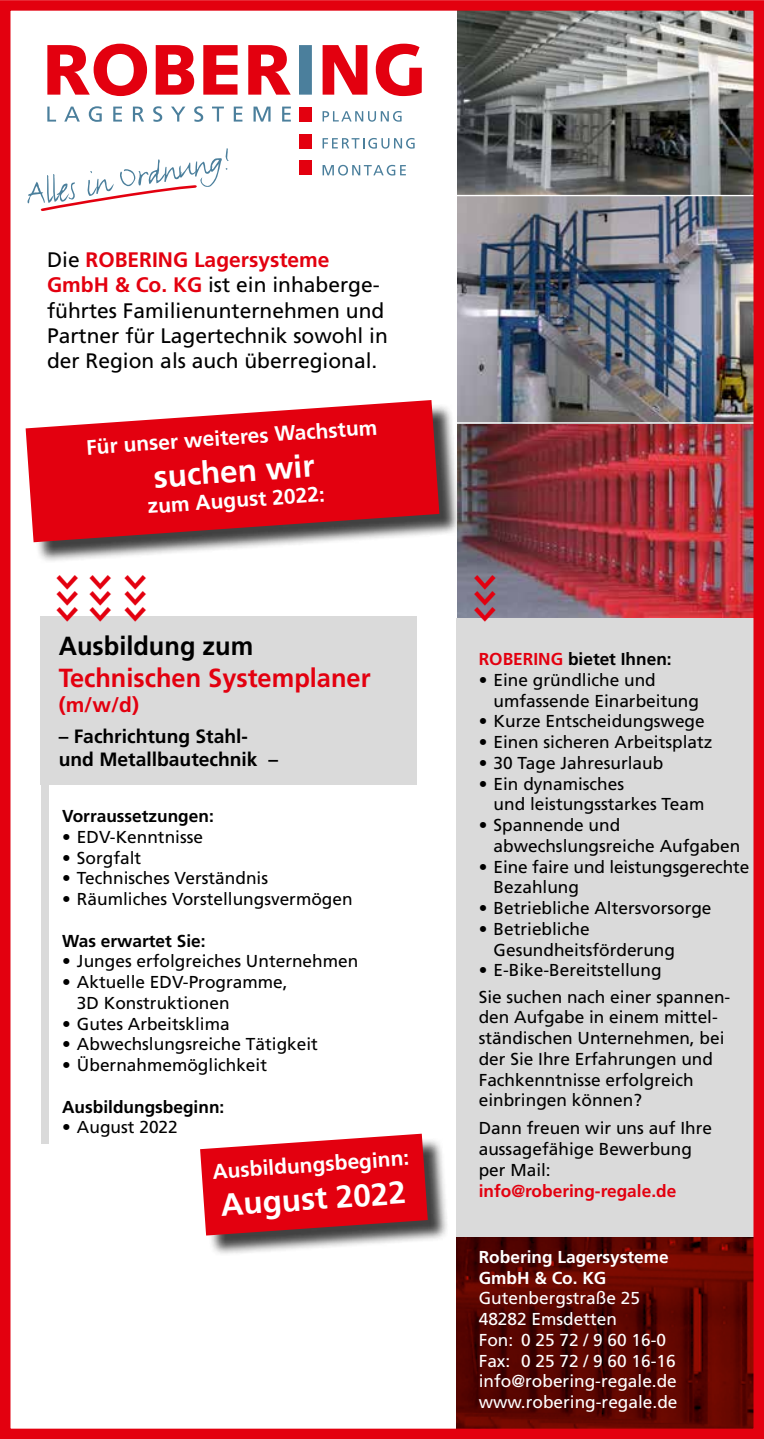
<style>
.page{position:relative;width:764px;height:1439px;background:#fff}
.page>*{position:absolute;margin:0;border:0;box-sizing:border-box;transform-origin:0 0}
.t1{font:36.23px "The Sans LP7 Bld";color:#e3000f}
.t2{font:700 31.5px "Frutiger";color:#fff}
.t3{font:700 26.25px "Frutiger";color:#e3000f}
.t4{font:700 26.25px "Frutiger";color:#000}
.t5{font:21px/25.2px "Frutiger";color:#000}
.t6{font:700 21px "Frutiger";color:#fff}
.t7{font:700 21px "Frutiger";color:#e3000f}
.t8{font:700 19.25px/23.1px "Frutiger";color:#000}
.t9{font:17.32px/20.7px "Frutiger";color:#000}
.t10{font:17.32px/20.7px "Frutiger";color:#fff}
.t11{font:700 17.32px "Frutiger";color:#000}
.t12{font:700 17.32px/20.7px "Frutiger";color:#fff}
.t13{font:700 17.32px "Frutiger";color:#e3000f}
.s1{font-weight:700;color:#e3000f}
.s2{color:#e3000f}
</style>
<div class="page">
<div style="left:41px;top:616px;width:376px;height:168px;background:#dadada"></div>
<svg style="left:323px;top:111px;width:79px;height:11px"></svg>
<svg style="left:47px;top:44px;width:100px;height:52px"></svg>
<svg style="left:156px;top:45px;width:38px;height:50px"></svg>
<svg style="left:203px;top:45px;width:35px;height:50px"></svg>
<svg style="left:248px;top:45px;width:43px;height:50px"></svg>
<div style="left:299px;top:45px;width:13px;height:50px;background:#4b7f9c"></div>
<svg style="left:323px;top:45px;width:44px;height:50px"></svg>
<svg style="left:376px;top:44px;width:46px;height:52px"></svg>
<div style="left:299px;top:107px;width:13px;height:15px;background:#e3000f"></div>
<div style="left:299px;top:134px;width:13px;height:14px;background:#e3000f"></div>
<div style="left:299px;top:160px;width:13px;height:15px;background:#e3000f"></div>
<svg style="left:28px;top:148px;width:201px;height:63px"></svg>
<svg style="left:47px;top:107px;width:9px;height:15px"></svg>
<svg style="left:64px;top:107px;width:16px;height:15px"></svg>
<svg style="left:89px;top:106px;width:13px;height:16px"></svg>
<svg style="left:113px;top:107px;width:9px;height:15px"></svg>
<svg style="left:133px;top:107px;width:11px;height:15px"></svg>
<svg style="left:153px;top:106px;width:9px;height:16px"></svg>
<svg style="left:171px;top:107px;width:14px;height:15px"></svg>
<svg style="left:194px;top:106px;width:9px;height:16px"></svg>
<svg style="left:212px;top:107px;width:12px;height:15px"></svg>
<svg style="left:234px;top:107px;width:8px;height:15px"></svg>
<svg style="left:254px;top:107px;width:17px;height:15px"></svg>
<svg style="left:282px;top:107px;width:9px;height:15px"></svg>
<svg style="left:323px;top:138px;width:92px;height:11px"></svg>
<svg style="left:323px;top:165px;width:83px;height:11px"></svg>
<img style="left:457px;top:196px;width:296px;height:422px">
<img style="left:457px;top:11px;width:296px;height:184px">
<hr style="left:446px;top:422px;width:318px;height:1px;background:#fff">
<img style="left:456px;top:1236px;width:297px;height:192px">
<div style="left:29px;top:403px;width:432px;height:160px;background:#000;opacity:.75"></div>
<svg style="left:25px;top:400px;width:415px;height:143px;background:#da2834"></svg>
<div style="left:204px;top:1137px;width:245px;height:119px;background:#000;opacity:.75"></div>
<svg style="left:200px;top:1133px;width:229px;height:103px;background:#d81f2b"></svg>
<div style="left:41px;top:779px;width:7px;height:364px;background:#dadada"></div>
<div style="left:456px;top:618px;width:308px;height:618px;background:#dadada"></div>
<div style="left:0;top:0;width:764px;height:1439px;border:10px solid #e3000f"></div>
<p class="t5" style="left:47px;top:247px;width:342px">Die <span class="s1">ROBERING Lagersysteme<br>GmbH &amp; Co. KG</span> ist ein inhaberge&shy;führtes Familienunternehmen und<br>Partner für Lagertechnik sowohl in der Region als auch überregional.</p>
<p class="t6" style="left:85px;top:435px;width:293px;rotate:-4deg">Für unser weiteres Wachstum</p>
<h2 class="t2" style="left:153px;top:458px;width:162px;rotate:-4deg">suchen wir</h2>
<p class="t6" style="left:147px;top:494px;width:179px;rotate:-4deg">zum August 2022:</p>
<h1 class="t1" style="left:92px;top:571px;width:54px;rotate:90deg">&gt;&gt;&gt;</h1>
<h1 class="t1" style="left:125px;top:571px;width:54px;rotate:90deg">&gt;&gt;&gt;</h1>
<h1 class="t1" style="left:160px;top:571px;width:54px;rotate:90deg">&gt;&gt;&gt;</h1>
<h1 class="t1" style="left:510px;top:571px;width:54px;rotate:90deg">&gt;&gt;&gt;</h1>
<p class="t11" style="left:479px;top:649px;width:194px"><span class="s2">ROBERING</span> bietet Ihnen:</p>
<p class="t9" style="left:494px;top:669px;width:207px;text-indent:-15px">• Eine gründliche und umfassende Einarbeitung</p>
<p class="t9" style="left:479px;top:711px;width:228px">• Kurze Entscheidungswege</p>
<p class="t9" style="left:479px;top:731px;width:235px">• Einen sicheren Arbeitsplatz</p>
<p class="t9" style="left:479px;top:752px;width:186px">• 30 Tage Jahresurlaub</p>
<p class="t9" style="left:494px;top:773px;width:212px;text-indent:-15px">• Ein dynamisches<br>und leistungsstarkes Team</p>
<p class="t9" style="left:494px;top:814px;width:248px;text-indent:-15px">• Spannende und abwechslungsreiche Aufgaben</p>
<p class="t9" style="left:494px;top:856px;width:257px;text-indent:-15px">• Eine faire und leistungsgerechte<br>Bezahlung</p>
<p class="t9" style="left:479px;top:897px;width:234px">• Betriebliche Altersvorsorge</p>
<p class="t9" style="left:494px;top:918px;width:183px;text-indent:-15px">• Betriebliche<br>Gesundheitsförderung</p>
<p class="t9" style="left:479px;top:957px;width:253px;line-height:26.2px">• E-Bike-Bereitstellung<br>Sie suchen nach einer spannen-</p>
<p class="t9" style="left:479px;top:1007px;width:247px">den Aufgabe in einem mittel&shy;ständischen Unternehmen, bei der Sie Ihre Erfahrungen und<br>Fachkenntnisse erfolgreich einbringen können?</p>
<p class="t9" style="left:479px;top:1117px;width:235px">Dann freuen wir uns auf Ihre aussagefähige Bewerbung per Mail:</p>
<p class="t13" style="left:479px;top:1180px;width:199px">info@robering-regale.de</p>
<h3 class="t4" style="left:59px;top:630px;width:196px">Ausbildung zum</h3>
<h3 class="t3" style="left:59px;top:662px;width:313px">Technischen Systemplaner</h3>
<p class="t7" style="left:59px;top:692px;width:82px">(m/w/d)</p>
<p class="t8" style="left:59px;top:725px;width:221px">– Fachrichtung Stahl&shy;und Metallbautechnik –</p>
<p class="t11" style="left:62px;top:806px;width:153px">Vorraussetzungen:</p>
<p class="t9" style="left:62px;top:826px;width:142px">• EDV-Kenntnisse</p>
<p class="t9" style="left:62px;top:847px;width:81px">• Sorgfalt</p>
<p class="t9" style="left:62px;top:868px;width:207px">• Technisches Verständnis</p>
<p class="t9" style="left:62px;top:888px;width:292px">• Räumliches Vorstellungsvermögen</p>
<p class="t11" style="left:62px;top:930px;width:145px">Was erwartet Sie:</p>
<p class="t9" style="left:62px;top:951px;width:298px">• Junges erfolgreiches Unternehmen</p>
<p class="t9" style="left:77px;top:971px;width:212px;text-indent:-15px">• Aktuelle EDV-Programme,<br>3D Konstruktionen</p>
<p class="t9" style="left:62px;top:1013px;width:169px">• Gutes Arbeitsklima</p>
<p class="t9" style="left:62px;top:1034px;width:257px">• Abwechslungsreiche Tätigkeit</p>
<p class="t9" style="left:62px;top:1054px;width:206px">• Übernahmemöglichkeit</p>
<p class="t11" style="left:62px;top:1096px;width:164px">Ausbildungsbeginn:</p>
<p class="t9" style="left:62px;top:1117px;width:117px">• August 2022</p>
<p class="t6" style="left:212px;top:1159px;width:199px;rotate:-4deg">Ausbildungsbeginn:</p>
<h2 class="t2" style="left:219px;top:1186px;width:187px;rotate:-4deg">August 2022</h2>
<p class="t12" style="left:479px;top:1246px;width:192px">Robering Lagersysteme<br>GmbH &amp; Co. KG</p>
<p class="t10" style="left:479px;top:1288px;width:200px">Gutenbergstraße 25<br>48282 Emsdetten<br>Fon: 0 25 72 / 9 60 16-0<br>Fax: 0 25 72 / 9 60 16-16 info@robering-regale.de www.robering-regale.de</p>
</div>
